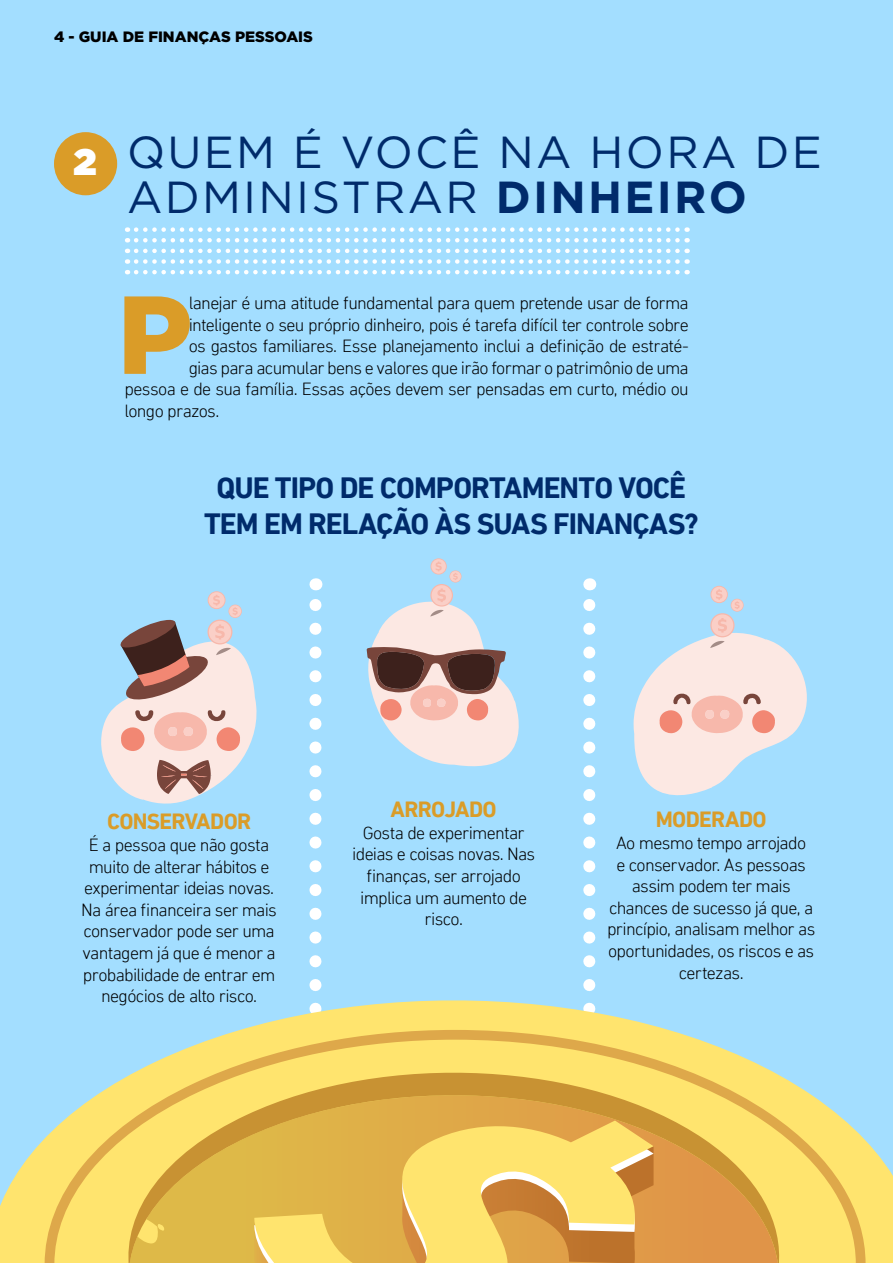
<style>
.page{position:relative;width:893px;height:1263px;background:#a3deff}
.page>*{position:absolute;margin:0;border:0;box-sizing:border-box;transform-origin:0 0}
.t1{font:900 110.55px "Gotham";color:#da9c28}
.t2{font:44.85px/45px "Gotham";letter-spacing:.05em;color:#002b6b}
.t3{font:900 37.05px "Gotham";color:#fff}
.t4{font:700 30px/36px "DIN Next LT Pro";letter-spacing:-.03em;color:#002b6b;text-align:center}
.t5{font:700 22.5px "DIN Next LT Pro";letter-spacing:-.03em;color:#da9c28}
.t6{font:300 18px/21.6px "DIN Next LT Pro";letter-spacing:-.04em;color:#000;text-align:center}
.t7{font:900 15px "Gotham";color:#000}
.s1{font-weight:700}
</style>
<div class="page">
<div style="left:54px;top:132px;width:63px;height:63px;background:#da9c28;border-radius:50%"></div>
<svg style="left:136px;top:227px;width:552px;height:5px"></svg>
<svg style="left:136px;top:238px;width:552px;height:4px"></svg>
<svg style="left:136px;top:249px;width:552px;height:4px"></svg>
<svg style="left:136px;top:259px;width:552px;height:5px"></svg>
<svg style="left:136px;top:270px;width:552px;height:4px"></svg>
<svg style="left:309px;top:599px;width:12px;height:369px"></svg>
<svg style="left:315px;top:578px;width:1px;height:12px"></svg>
<svg style="left:583px;top:599px;width:12px;height:369px"></svg>
<svg style="left:589px;top:578px;width:1px;height:12px"></svg>
<svg style="left:208px;top:591px;width:18px;height:18px"></svg>
<div style="left:209px;top:592px;width:16px;height:16px;background:#facfc7;border-radius:50%"></div>
<svg style="left:101px;top:595px;width:156px;height:209px"></svg>
<svg style="left:430px;top:584px;width:23px;height:23px"></svg>
<div style="left:432px;top:585px;width:20px;height:20px;background:#facfc7;border-radius:50%"></div>
<svg style="left:366px;top:588px;width:153px;height:179px"></svg>
<svg style="left:449px;top:570px;width:12px;height:12px"></svg>
<div style="left:450px;top:571px;width:11px;height:11px;background:#facfc7;border-radius:50%"></div>
<svg style="left:453px;top:573px;width:5px;height:7px"></svg>
<svg style="left:431px;top:558px;width:16px;height:16px"></svg>
<div style="left:431px;top:559px;width:15px;height:15px;background:#facfc7;border-radius:50%"></div>
<svg style="left:436px;top:562px;width:6px;height:9px"></svg>
<svg style="left:710px;top:613px;width:24px;height:24px"></svg>
<div style="left:712px;top:614px;width:21px;height:22px;background:#facfc7;border-radius:50%"></div>
<svg style="left:731px;top:599px;width:13px;height:13px"></svg>
<div style="left:731px;top:599px;width:12px;height:12px;background:#facfc7;border-radius:50%"></div>
<svg style="left:735px;top:601px;width:5px;height:8px"></svg>
<svg style="left:710px;top:586px;width:18px;height:17px"></svg>
<div style="left:711px;top:587px;width:16px;height:15px;background:#facfc7;border-radius:50%"></div>
<svg style="left:716px;top:589px;width:6px;height:11px"></svg>
<svg style="left:634px;top:618px;width:173px;height:178px"></svg>
<div style="left:720px;top:710px;width:10px;height:9px;background:#facfc7;border-radius:50%"></div>
<div style="left:705px;top:710px;width:9px;height:9px;background:#facfc7;border-radius:50%"></div>
<svg style="left:0;top:979px;width:893px;height:284px"></svg>
<svg style="left:45px;top:1030px;width:821px;height:233px;fill:#ffe46e"></svg>
<svg style="left:123px;top:1050px;width:660px;height:213px;background:#e8c059"></svg>
<svg style="left:249px;top:1120px;width:405px;height:143px;background:#e9bf59"></svg>
<p class="t7" style="left:54px;top:26px;width:260px">4 - GUIA DE FINANÇAS PESSOAIS</p>
<h3 class="t3" style="left:73px;top:135px;width:25px">2</h3>
<h2 class="t2" style="left:127px;top:129px;width:696px">QUEM É VOCÊ NA HORA DE<br>ADMINISTRAR <span class="s1">DINHEIRO</span></h2>
<h1 class="t1" style="left:118px;top:259px;width:76px">P</h1>
<p class="t6" style="left:189px;top:292px;width:502px">lanejar é uma atitude fundamental para quem pretende usar de forma</p>
<p class="t6" style="left:189px;top:314px;width:502px">inteligente o seu próprio dinheiro, pois é tarefa difícil ter controle sobre</p>
<p class="t6" style="left:189px;top:335px;width:502px">os gastos familiares. Esse planejamento inclui a definição de estraté-</p>
<p class="t6" style="left:189px;top:357px;width:502px">gias para acumular bens e valores que irão formar o patrimônio de uma</p>
<p class="t6" style="left:124px;top:378px;width:566px">pessoa e de sua família. Essas ações devem ser pensadas em curto, médio ou</p>
<p class="t6" style="left:124px;top:400px;width:96px">longo prazos.</p>
<h3 class="t4" style="left:204px;top:469px;width:496px">QUE TIPO DE COMPORTAMENTO VOCÊ<br>TEM EM RELAÇÃO ÀS SUAS FINANÇAS?</h3>
<p class="t5" style="left:107px;top:808px;width:146px">CONSERVADOR</p>
<p class="t6" style="left:81px;top:834px;width:197px">É a pessoa que não gosta muito de alterar hábitos e experimentar ideias novas.<br>Na área financeira ser mais conservador pode ser uma vantagem já que é menor a probabilidade de entrar em negócios de alto risco.</p>
<p class="t5" style="left:391px;top:796px;width:108px">ARROJADO</p>
<p class="t6" style="left:352px;top:822px;width:185px">Gosta de experimentar ideias e coisas novas. Nas finanças, ser arrojado implica um aumento de risco.</p>
<p class="t5" style="left:656px;top:806px;width:112px">MODERADO</p>
<p class="t6" style="left:607px;top:832px;width:210px">Ao mesmo tempo arrojado<br>e conservador. As pessoas assim podem ter mais chances de sucesso já que, a princípio, analisam melhor as oportunidades, os riscos e as certezas.</p>
</div>
